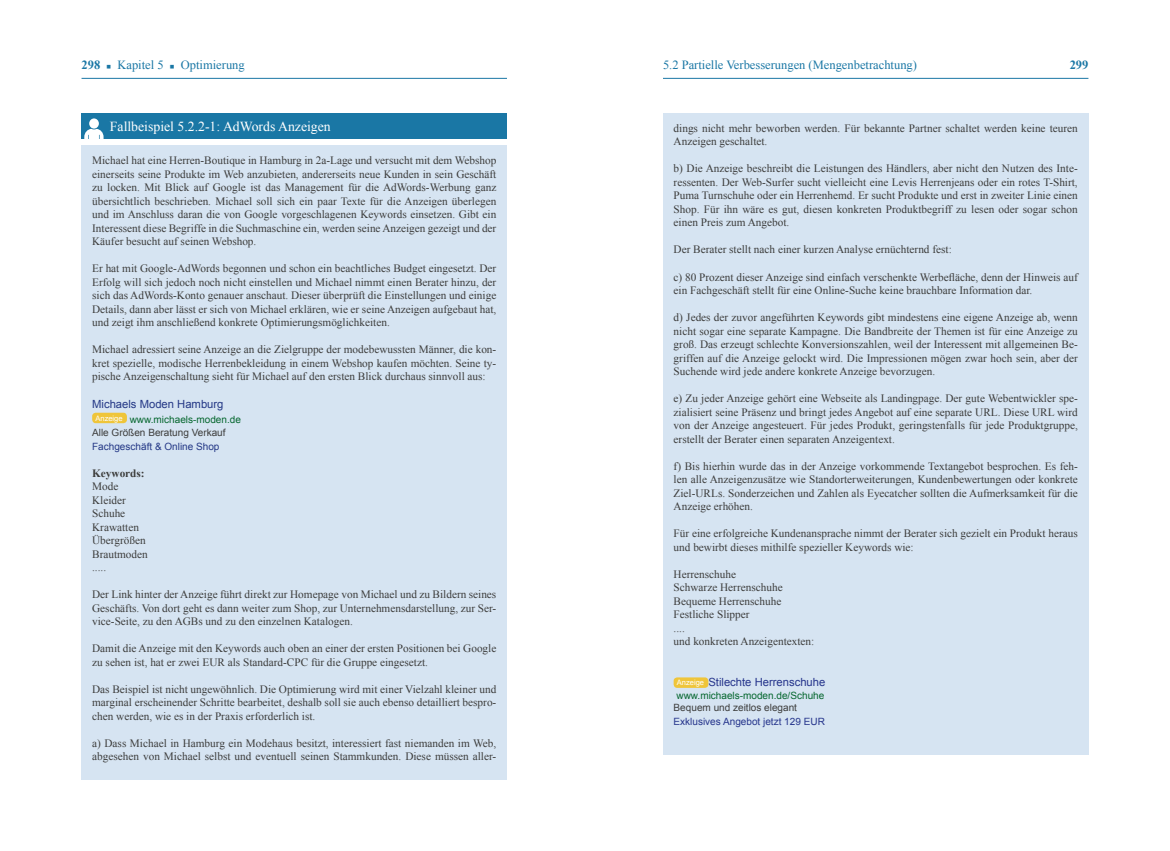
<style>
.page{position:relative;width:1170px;height:851px;background:#fff}
.page>*{position:absolute;margin:0;border:0;box-sizing:border-box;transform-origin:0 0}
.t1{font:13.75px "Times New Roman";color:#fff}
.t2{font:12.5px "Times New Roman";color:#1a77a5}
.t3{font:700 12.5px "Times New Roman";color:#1a77a5}
.t4{font:11.25px/13.5px "Times New Roman";color:#3c3c3b;text-align:justify}
.t5{font:11.25px "Arial";color:#26358c}
.t6{font:11.25px "Arial";color:#243886}
.t7{font:700 11.25px "Times New Roman";color:#3c3c3b}
.t8{font:10px "Arial";color:#06672f}
.t9{font:10px "Arial";color:#3c3c3b}
.t10{font:10px "Arial";color:#26358c}
.t11{font:10px "Arial";color:#243886}
.t12{font:7.5px "Arial";color:#fff}
.s1{font-weight:700}
</style>
<div class="page">
<hr style="left:81px;top:78px;width:426px;height:1px;background:#1a77a5">
<hr style="left:663px;top:78px;width:425px;height:1px;background:#1a77a5">
<div style="left:663px;top:113px;width:425px;height:642px;background:#d6e4f2"></div>
<div style="left:673px;top:677px;width:35px;height:10px;background:#efc53a;border-radius:4px"></div>
<div style="left:81px;top:113px;width:426px;height:26px;background:#1a77a5"></div>
<div style="left:81px;top:146px;width:426px;height:634px;background:#d6e4f2"></div>
<svg style="left:84px;top:129px;width:20px;height:10px"></svg>
<div style="left:89px;top:118px;width:10px;height:10px;background:#fff;border-radius:50%"></div>
<div style="left:92px;top:412px;width:35px;height:11px;background:#efc53a;border-radius:4px"></div>
<p class="t2" style="left:81px;top:56px;width:165px"><span class="s1">298</span> ■ Kapitel 5 ■ Optimierung</p>
<p class="t2" style="left:663px;top:56px;width:255px">5.2 Partielle Verbesserungen (Mengenbetrachtung)</p>
<p class="t3" style="left:1069px;top:56px;width:20px">299</p>
<p class="t1" style="left:110px;top:117px;width:222px">Fallbeispiel 5.2.2-1: AdWords Anzeigen</p>
<p class="t4" style="left:92px;top:154px;width:405px">Michael hat eine Herren-Boutique in Hamburg in 2a-Lage und versucht mit dem Webshop einerseits seine Produkte im Web anzubieten, andererseits neue Kunden in sein Geschäft zu locken. Mit Blick auf Google ist das Management für die AdWords-Werbung ganz übersichtlich beschrieben. Michael soll sich ein paar Texte für die Anzeigen überlegen und im Anschluss daran die von Google vorgeschlagenen Keywords einsetzen. Gibt ein Interessent diese Begriffe in die Suchmaschine ein, werden seine Anzeigen gezeigt und der Käufer besucht auf seinen Webshop.</p>
<p class="t4" style="left:92px;top:262px;width:405px">Er hat mit Google-AdWords begonnen und schon ein beachtliches Budget eingesetzt. Der Erfolg will sich jedoch noch nicht einstellen und Michael nimmt einen Berater hinzu, der sich das AdWords-Konto genauer anschaut. Dieser überprüft die Einstellungen und einige Details, dann aber lässt er sich von Michael erklären, wie er seine Anzeigen aufgebaut hat, und zeigt ihm anschließend konkrete Optimierungsmöglichkeiten.</p>
<p class="t4" style="left:92px;top:343px;width:405px">Michael adressiert seine Anzeige an die Zielgruppe der modebewussten Männer, die kon&shy;kret spezielle, modische Herrenbekleidung in einem Webshop kaufen möchten. Seine ty&shy;pische Anzeigenschaltung sieht für Michael auf den ersten Blick durchaus sinnvoll aus:</p>
<p class="t6" style="left:92px;top:396px;width:133px">Michaels Moden Hamburg</p>
<p class="t8" style="left:130px;top:412px;width:113px">www.michaels-moden.de</p>
<p class="t9" style="left:92px;top:426px;width:135px">Alle Größen Beratung Verkauf</p>
<p class="t11" style="left:92px;top:439px;width:129px">Fachgeschäft &amp; Online Shop</p>
<p class="t7" style="left:92px;top:465px;width:54px">Keywords:</p>
<p class="t4" style="left:92px;top:479px;width:57px;text-align:left">Mode<br>Kleider<br>Schuhe<br>Krawatten<br>Übergrößen<br>Brautmoden .....</p>
<p class="t4" style="left:92px;top:587px;width:405px">Der Link hinter der Anzeige führt direkt zur Homepage von Michael und zu Bildern seines Geschäfts. Von dort geht es dann weiter zum Shop, zur Unternehmensdarstellung, zur Ser&shy;vice-Seite, zu den AGBs und zu den einzelnen Katalogen.</p>
<p class="t4" style="left:92px;top:641px;width:405px">Damit die Anzeige mit den Keywords auch oben an einer der ersten Positionen bei Google zu sehen ist, hat er zwei EUR als Standard-CPC für die Gruppe eingesetzt.</p>
<p class="t4" style="left:92px;top:682px;width:405px">Das Beispiel ist nicht ungewöhnlich. Die Optimierung wird mit einer Vielzahl kleiner und marginal erscheinender Schritte bearbeitet, deshalb soll sie auch ebenso detailliert bespro&shy;chen werden, wie es in der Praxis erforderlich ist.</p>
<p class="t4" style="left:92px;top:736px;width:405px">a) Dass Michael in Hamburg ein Modehaus besitzt, interessiert fast niemanden im Web, abgesehen von Michael selbst und eventuell seinen Stammkunden. Diese müssen aller-</p>
<p class="t12" style="left:95px;top:413px;width:29px">Anzeige</p>
<p class="t4" style="left:673px;top:121px;width:405px">dings nicht mehr beworben werden. Für bekannte Partner schaltet werden keine teuren<br>Anzeigen geschaltet.</p>
<p class="t4" style="left:673px;top:162px;width:405px">b) Die Anzeige beschreibt die Leistungen des Händlers, aber nicht den Nutzen des Inte&shy;ressenten. Der Web-Surfer sucht vielleicht eine Levis Herrenjeans oder ein rotes T-Shirt, Puma Turnschuhe oder ein Herrenhemd. Er sucht Produkte und erst in zweiter Linie einen Shop. Für ihn wäre es gut, diesen konkreten Produktbegriff zu lesen oder sogar schon einen Preis zum Angebot.</p>
<p class="t4" style="left:673px;top:243px;width:280px">Der Berater stellt nach einer kurzen Analyse ernüchternd fest:</p>
<p class="t4" style="left:673px;top:270px;width:405px">c) 80 Prozent dieser Anzeige sind einfach verschenkte Werbefläche, denn der Hinweis auf ein Fachgeschäft stellt für eine Online-Suche keine brauchbare Information dar.</p>
<p class="t4" style="left:673px;top:310px;width:405px">d) Jedes der zuvor angeführten Keywords gibt mindestens eine eigene Anzeige ab, wenn nicht sogar eine separate Kampagne. Die Bandbreite der Themen ist für eine Anzeige zu groß. Das erzeugt schlechte Konversionszahlen, weil der Interessent mit allgemeinen Be&shy;griffen auf die Anzeige gelockt wird. Die Impressionen mögen zwar hoch sein, aber der Suchende wird jede andere konkrete Anzeige bevorzugen.</p>
<p class="t4" style="left:673px;top:391px;width:405px">e) Zu jeder Anzeige gehört eine Webseite als Landingpage. Der gute Webentwickler spe&shy;zialisiert seine Präsenz und bringt jedes Angebot auf eine separate URL. Diese URL wird von der Anzeige angesteuert. Für jedes Produkt, geringstenfalls für jede Produktgruppe, erstellt der Berater einen separaten Anzeigentext.</p>
<p class="t4" style="left:673px;top:459px;width:405px">f) Bis hierhin wurde das in der Anzeige vorkommende Textangebot besprochen. Es feh&shy;len alle Anzeigenzusätze wie Standorterweiterungen, Kundenbewertungen oder konkrete Ziel-URLs. Sonderzeichen und Zahlen als Eyecatcher sollten die Aufmerksamkeit für die Anzeige erhöhen.</p>
<p class="t4" style="left:673px;top:526px;width:405px">Für eine erfolgreiche Kundenansprache nimmt der Berater sich gezielt ein Produkt heraus und bewirbt dieses mithilfe spezieller Keywords wie:</p>
<p class="t4" style="left:673px;top:567px;width:142px;text-align:left">Herrenschuhe<br>Schwarze Herrenschuhe<br>Bequeme Herrenschuhe<br>Festliche Slipper<br>....<br>und konkreten Anzeigentexten:</p>
<p class="t5" style="left:708px;top:674px;width:118px">Stilechte Herrenschuhe</p>
<p class="t8" style="left:676px;top:689px;width:149px">www.michaels-moden.de/Schuhe</p>
<p class="t9" style="left:673px;top:701px;width:125px">Bequem und zeitlos elegant</p>
<p class="t10" style="left:673px;top:714px;width:153px">Exklusives Angebot jetzt 129 EUR</p>
<p class="t12" style="left:677px;top:677px;width:29px">Anzeige</p>
</div>
